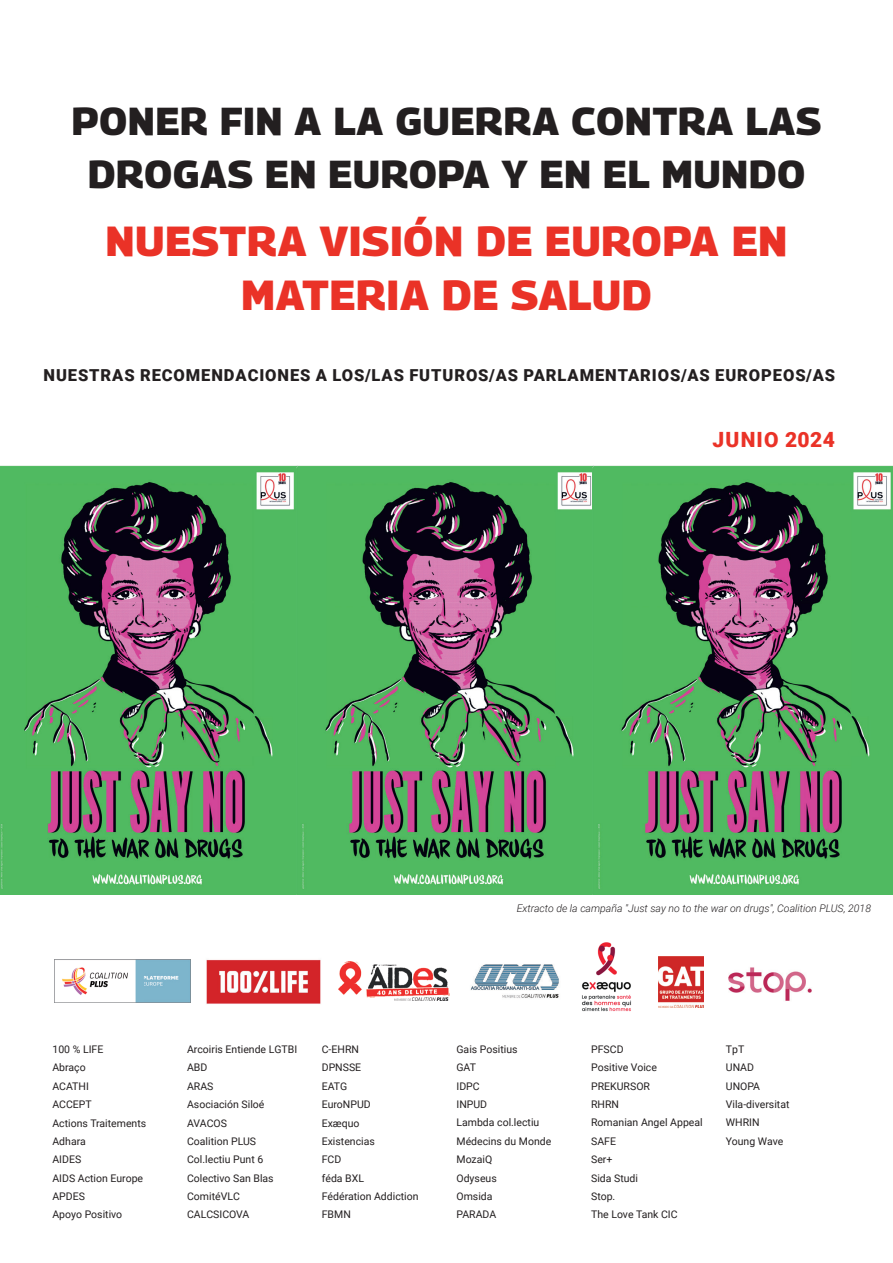
<style>
.page{position:relative;width:893px;height:1263px;background:#fff}
.page>*{position:absolute;margin:0;border:0;box-sizing:border-box;transform-origin:0 0}
.t1{font:900 42px/54px "Panorama";letter-spacing:.01em;color:#ea3227;text-align:center}
.t2{font:900 39px/52.5px "Panorama";letter-spacing:.01em;color:#231f20;text-align:center}
.t3{font:900 21px "Roboto";letter-spacing:.055em;color:#ea3227}
.t4{font:900 16.5px "Roboto";letter-spacing:.055em;color:#231f20}
.t5{font:10.5px/18.3px "Roboto";color:#231f20}
.t6{font:italic 300 10.5px "Roboto";color:#231f20}
</style>
<div class="page">
<img style="left:0;top:466px;width:296px;height:429px">
<img style="left:296px;top:466px;width:296px;height:429px">
<img style="left:592px;top:466px;width:301px;height:429px">
<img style="left:54px;top:959px;width:136px;height:44px">
<img style="left:470px;top:964px;width:89px;height:34px">
<img style="left:659px;top:956px;width:45px;height:51px">
<img style="left:339px;top:962px;width:111px;height:38px">
<img style="left:206px;top:959px;width:115px;height:45px">
<img style="left:581px;top:942px;width:50px;height:70px">
<img style="left:728px;top:967px;width:84px;height:34px">
<h2 class="t2" style="left:71px;top:92px;width:752px">PONER FIN A LA GUERRA CONTRA LAS<br>DROGAS EN EUROPA Y EN EL MUNDO</h2>
<h1 class="t1" style="left:106px;top:212px;width:683px">NUESTRA VISIÓN DE EUROPA EN<br>MATERIA DE SALUD</h1>
<h3 class="t4" style="left:44px;top:363px;width:793px">NUESTRAS RECOMENDACIONES A LOS/LAS FUTUROS/AS PARLAMENTARIOS/AS EUROPEOS/AS</h3>
<h3 class="t3" style="left:713px;top:425px;width:124px">JUNIO 2024</h3>
<p class="t6" style="left:517px;top:901px;width:356px">Extracto de la campaña "Just say no to the war on drugs", Coalition PLUS, 2018</p>
<p class="t5" style="left:52px;top:1040px;width:95px">100 % LIFE<br>Abraço<br>ACATHI<br>ACCEPT<br>Actions Traitements<br>Adhara<br>AIDES<br>AIDS Action Europe<br>APDES<br>Apoyo Positivo</p>
<p class="t5" style="left:187px;top:1040px;width:112px">Arcoiris Entiende LGTBI<br>ABD<br>ARAS<br>Asociación Siloé<br>AVACOS<br>Coalition PLUS<br>Col.lectiu Punt 6<br>Colectivo San Blas<br>ComitéVLC<br>CALCSICOVA</p>
<p class="t5" style="left:322px;top:1040px;width:98px">C-EHRN<br>DPNSSE<br>EATG<br>EuroNPUD<br>Exæquo<br>Existencias<br>FCD<br>féda BXL<br>Fédération Addiction<br>FBMN</p>
<p class="t5" style="left:456px;top:1040px;width:96px">Gais Positius<br>GAT<br>IDPC<br>INPUD<br>Lambda col.lectiu<br>Médecins du Monde<br>MozaiQ<br>Odyseus<br>Omsida<br>PARADA</p>
<p class="t5" style="left:591px;top:1039px;width:113px">PFSCD<br>Positive Voice<br>PREKURSOR<br>RHRN<br>Romanian Angel Appeal<br>SAFE<br>Ser+<br>Sida Studi<br>Stop.<br>The Love Tank CIC</p>
<p class="t5" style="left:726px;top:1039px;width:65px">TpT<br>UNAD<br>UNOPA<br>Vila-diversitat<br>WHRIN<br>Young Wave</p>
</div>
